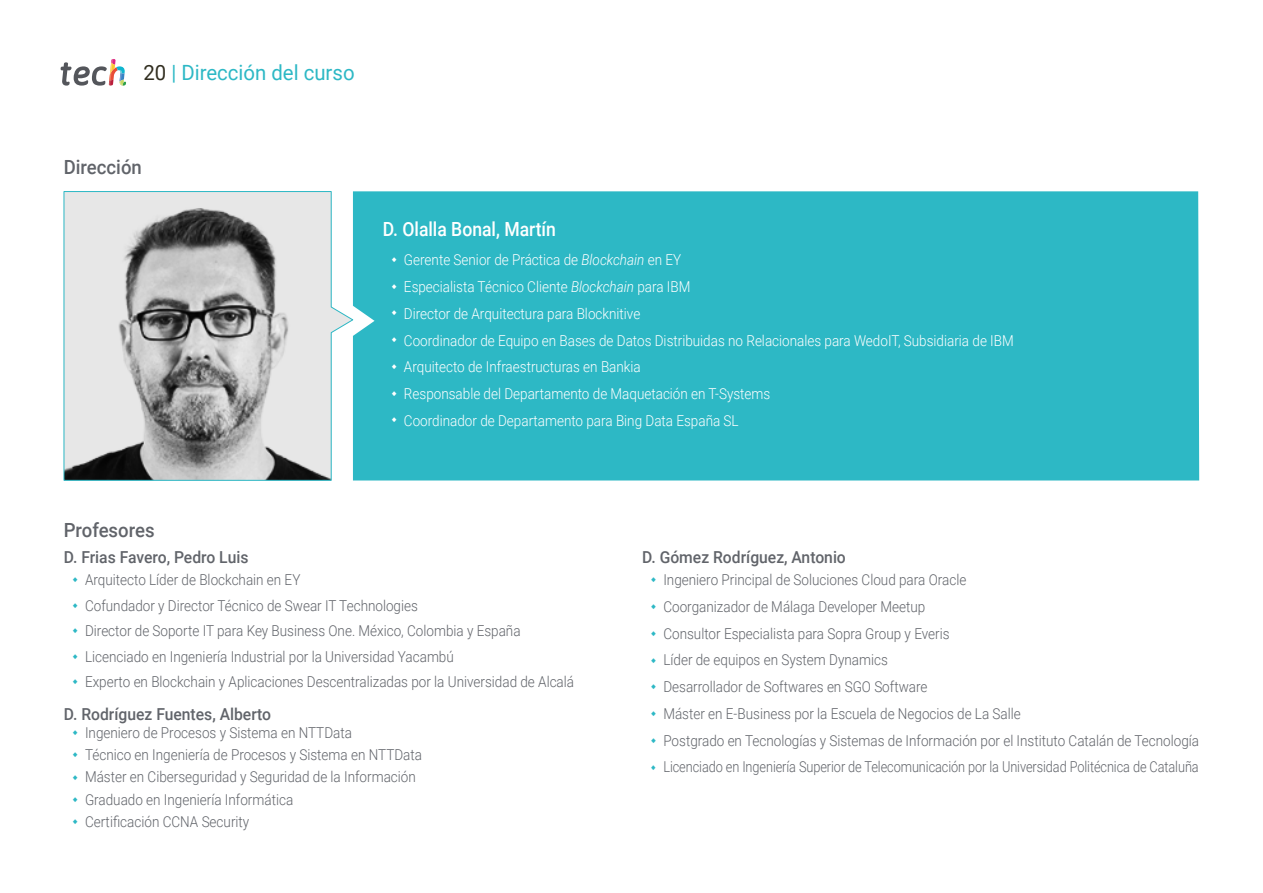
<style>
.page{position:relative;width:1263px;height:893px;background:#fff}
.page>*{position:absolute;margin:0;border:0;box-sizing:border-box;transform-origin:0 0}
.t1{font:21px "Roboto";color:#2db8c5}
.t2{font:500 19.5px "Roboto";color:#fff;scale:.9 1}
.t3{font:500 19.5px "Roboto";color:#61646a;scale:.95 1}
.t4{font:500 16.5px "Roboto";color:#61646a;scale:.95 1}
.t5{font:300 15px/26.7px "Roboto";color:#61646a;scale:.9 1}
.t6{font:300 15px/26.7px "Roboto";color:#fff;scale:.9 1}
.s1{color:#312e20}
.s2{font-style:italic}
</style>
<div class="page">
<svg style="left:61px;top:59px;width:65px;height:27px"></svg>
<div style="left:353px;top:191px;width:846px;height:289px;background:#2db8c5"></div>
<svg style="left:64px;top:191px;width:289px;height:290px;background:#bcbebe"></svg>
<svg style="left:392px;top:257px;width:5px;height:5px"></svg>
<svg style="left:392px;top:284px;width:5px;height:5px"></svg>
<svg style="left:392px;top:310px;width:5px;height:5px"></svg>
<svg style="left:392px;top:337px;width:5px;height:5px"></svg>
<svg style="left:392px;top:364px;width:5px;height:5px"></svg>
<svg style="left:392px;top:391px;width:5px;height:5px"></svg>
<svg style="left:392px;top:417px;width:5px;height:5px"></svg>
<h1 class="t1" style="left:144px;top:57px;width:213px"><span class="s1">20</span> | Dirección del curso</h1>
<h2 class="t3" style="left:64px;top:153px;width:84px">Dirección</h2>
<h2 class="t2" style="left:383px;top:215px;width:194px">D. Olalla Bonal, Martín</h2>
<p class="t6" style="left:404px;top:246px;width:679px">Gerente Senior de Práctica de <span class="s2">Blockchain</span> en EY<br>Especialista Técnico Cliente <span class="s2">Blockchain</span> para IBM<br>Director de Arquitectura para Blocknitive<br>Coordinador de Equipo en Bases de Datos Distribuidas no Relacionales para WedoIT, Subsidiaria de IBM Arquitecto de Infraestructuras en Bankia<br>Responsable del Departamento de Maquetación en T-Systems<br>Coordinador de Departamento para Bing Data España SL</p>
<h2 class="t3" style="left:64px;top:517px;width:97px">Profesores</h2>
<p class="t4" style="left:64px;top:545px;width:196px">D. Frias Favero, Pedro Luis</p>
<p class="t5" style="left:85px;top:566px;width:545px;line-height:25.5px">Arquitecto Líder de Blockchain en EY<br>Cofundador y Director Técnico de Swear IT Technologies<br>Director de Soporte IT para Key Business One. México, Colombia y España Licenciado en Ingeniería Industrial por la Universidad Yacambú<br>Experto en Blockchain y Aplicaciones Descentralizadas por la Universidad de Alcalá</p>
<p class="t4" style="left:64px;top:703px;width:220px">D. Rodríguez Fuentes, Alberto</p>
<p class="t5" style="left:85px;top:721px;width:376px;line-height:22.2px">Ingeniero de Procesos y Sistema en NTTData<br>Técnico en Ingeniería de Procesos y Sistema en NTTData Máster en Ciberseguridad y Seguridad de la Información Graduado en Ingeniería Informática<br>Certificación CCNA Security</p>
<p class="t4" style="left:642px;top:545px;width:216px">D. Gómez Rodríguez, Antonio</p>
<p class="t5" style="left:663px;top:566px;width:597px">Ingeniero Principal de Soluciones Cloud para Oracle<br>Coorganizador de Málaga Developer Meetup<br>Consultor Especialista para Sopra Group y Everis<br>Líder de equipos en System Dynamics<br>Desarrollador de Softwares en SGO Software<br>Máster en E-Business por la Escuela de Negocios de La Salle<br>Postgrado en Tecnologías y Sistemas de Información por el Instituto Catalán de Tecnología Licenciado en Ingeniería Superior de Telecomunicación por la Universidad Politécnica de Cataluña</p>
</div>
